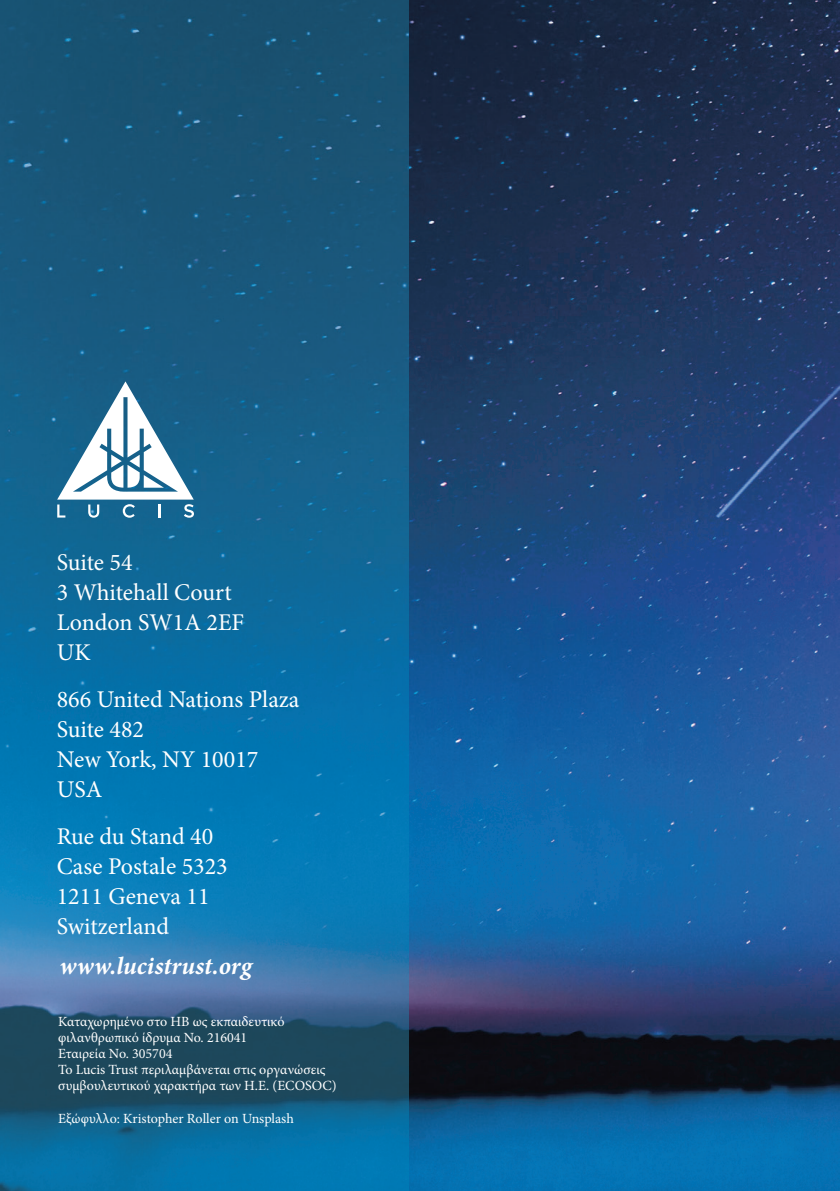
<style>
.page{position:relative;width:840px;height:1191px;background:#fff}
.page>*{position:absolute;margin:0;border:0;box-sizing:border-box;transform-origin:0 0}
.t1{font:italic 700 25px "Minion Pro";letter-spacing:.005em;color:#fff}
.t2{font:24px/30px "Minion Pro";color:#fff}
.t3{font:14px/16px "Minion Pro";color:#fff}
</style>
<div class="page">
<img style="left:0;top:0;width:839px;height:1191px">
<svg style="left:57px;top:381px;width:137px;height:137px"></svg>
<h2 class="t2" style="left:57px;top:547px;width:189px">Suite 54<br>3 Whitehall Court<br>London SW1A 2EF<br>UK</h2>
<h2 class="t2" style="left:57px;top:684px;width:244px">866 United Nations Plaza<br>Suite 482<br>New York, NY 10017<br>USA</h2>
<h2 class="t2" style="left:57px;top:821px;width:172px">Rue du Stand 40<br>Case Postale 5323<br>1211 Geneva 11<br>Switzerland</h2>
<h1 class="t1" style="left:60px;top:948px;width:194px">www.lucistrust.org</h1>
<p class="t3" style="left:58px;top:1013px;width:280px">Καταχωρημένο στο ΗΒ ως εκπαιδευτικό φιλανθρωπικό ίδρυμα Νο. 216041<br>Εταιρεία Νο. 305704<br>Το Lucis Trust περιλαμβάνεται στις οργανώσεις συμβουλευτικού χαρακτήρα των Η.Ε. (ΕCOSOC)</p>
<p class="t3" style="left:58px;top:1110px;width:237px">Εξώφυλλο: Kristopher Roller on Unsplash</p>
</div>
